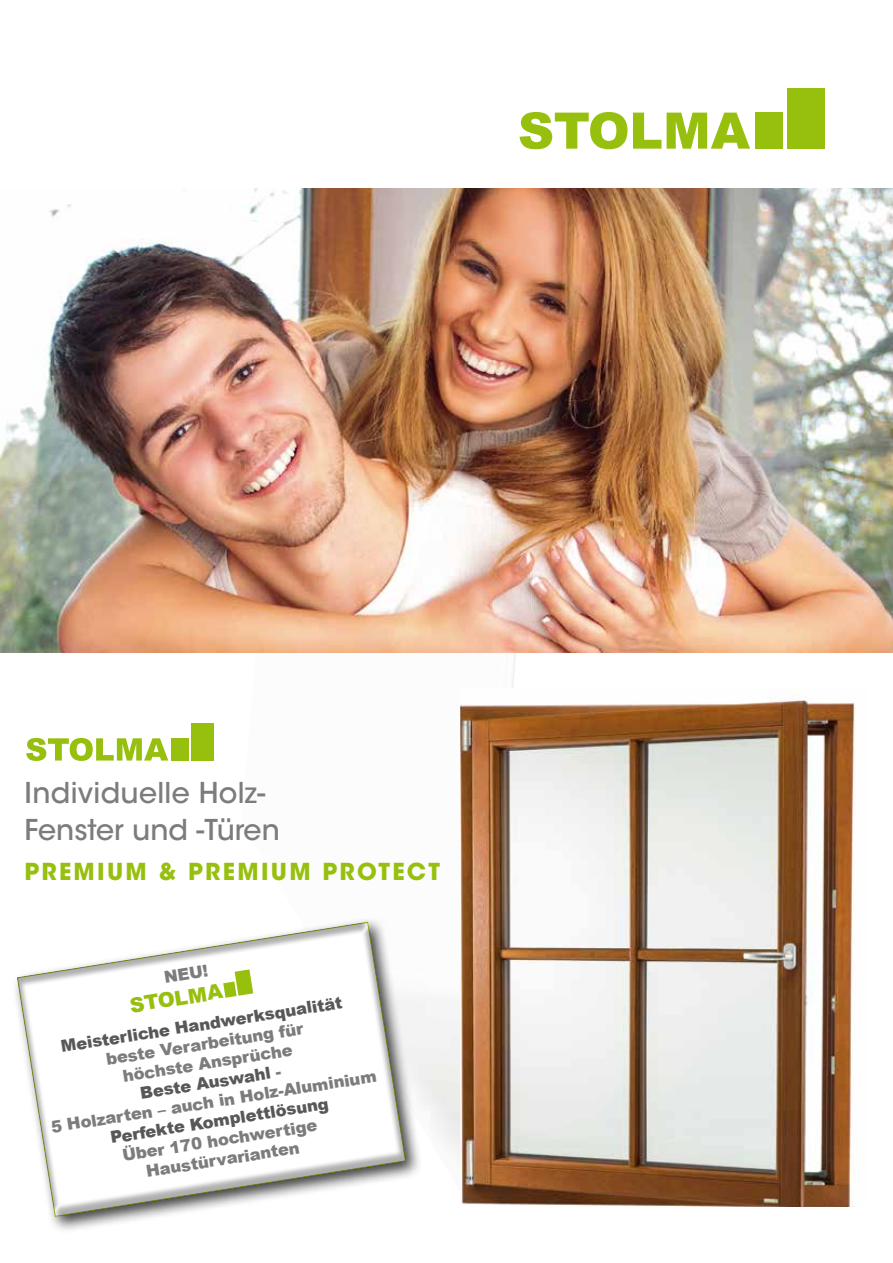
<style>
.page{position:relative;width:893px;height:1263px;background:#fff}
.page>*{position:absolute;margin:0;border:0;box-sizing:border-box;transform-origin:0 0}
.t1{font:500 28.5px/37.5px "ITC Avant Garde Std";letter-spacing:.01em;color:#7b7c7e}
.t2{font:700 23.25px "ITC Avant Garde Std";letter-spacing:.1em;color:#97bf0d}
.t3{font:900 20.25px "Arial";color:#97bf0d}
.t4{font:900 16.5px/19.5px "Arial";color:#7b7c7e;text-align:center}
.t5{font:900 16.5px "Arial";color:#58585a}
.s1{color:#58585a}
</style>
<div class="page">
<img style="left:423px;top:653px;width:93px;height:548px">
<img style="left:461px;top:688px;width:395px;height:519px">
<img style="left:0;top:189px;width:893px;height:464px">
<svg style="left:520px;top:112px;width:230px;height:37px"></svg>
<div style="left:787px;top:89px;width:37px;height:60px;background:#97bf0d"></div>
<div style="left:755px;top:112px;width:27px;height:37px;background:#97bf0d"></div>
<svg style="left:26px;top:738px;width:142px;height:23px"></svg>
<div style="left:191px;top:723px;width:23px;height:38px;background:#97bf0d"></div>
<div style="left:171px;top:738px;width:17px;height:23px;background:#97bf0d"></div>
<div style="left:11px;top:916px;width:412px;height:318px;background:#000;opacity:.75"></div>
<svg style="left:14px;top:919px;width:393px;height:299px"></svg>
<svg style="left:223px;top:969px;width:30px;height:29px"></svg>
<h1 class="t1" style="left:25px;top:774px;width:257px">Individuelle Holz-<br>Fenster und -Türen</h1>
<h2 class="t2" style="left:24px;top:856px;width:417px">PREMIUM &amp; PREMIUM PROTECT</h2>
<p class="t4" style="left:163px;top:967px;width:46px;rotate:-9deg">NEU!</p>
<p class="t3" style="left:128px;top:991px;width:95px;rotate:-9deg">STOLMA</p>
<p class="t5" style="left:59px;top:1035px;width:286px;rotate:-9deg">Meisterliche Handwerksqualität</p>
<p class="t4" style="left:40px;top:1059px;width:331px;rotate:-9deg">beste Verarbeitung für<br>höchste Ansprüche<br><span class="s1">Beste Auswahl</span> -<br>5 Holzarten – auch in Holz-Aluminium</p>
<p class="t5" style="left:109px;top:1126px;width:222px;rotate:-9deg">Perfekte Komplettlösung</p>
<p class="t4" style="left:121px;top:1145px;width:199px;rotate:-9deg">Über 170 hochwertige<br>Haustürvarianten</p>
</div>
